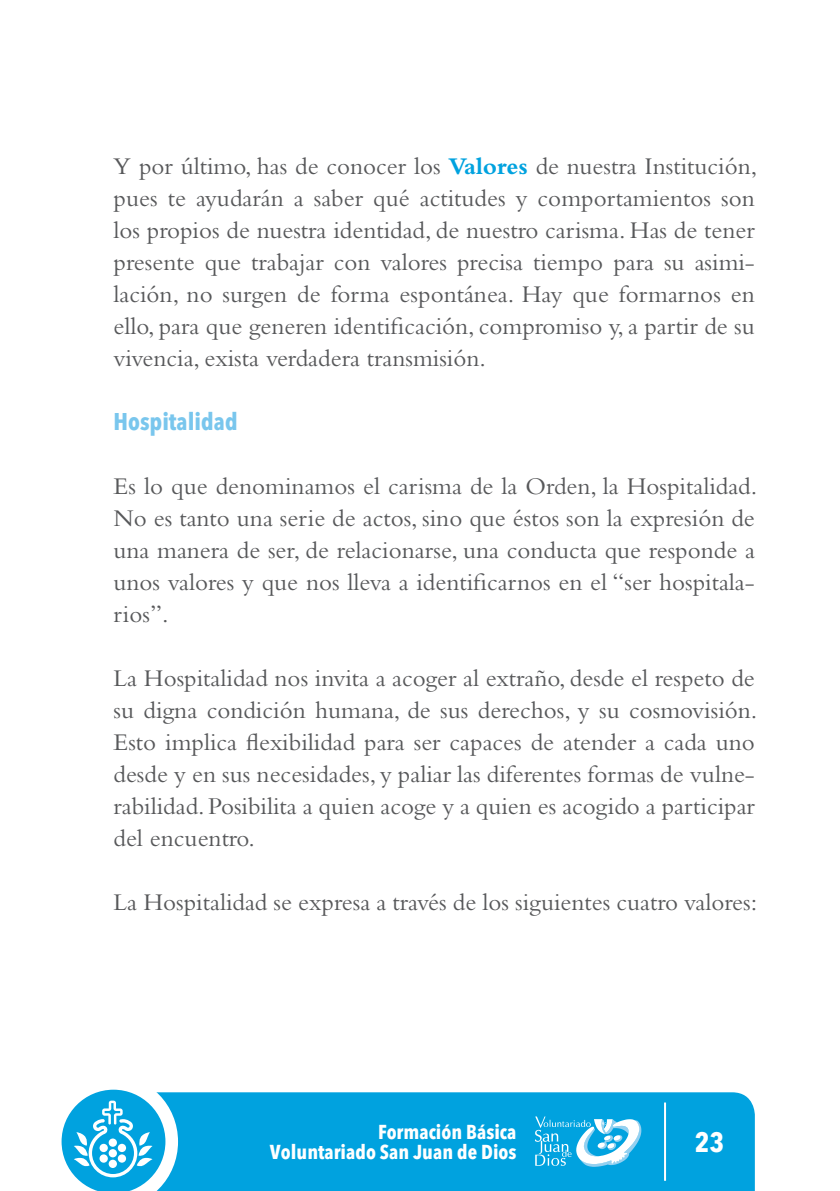
<style>
.page{position:relative;width:840px;height:1191px;background:#fff}
.page>*{position:absolute;margin:0;border:0;box-sizing:border-box;transform-origin:0 0}
.t1{font:700 condensed 27.8px "Avenir Next LT Pro";color:#fff}
.TEXTO{font:25px/32px "Bembo Std";color:#57585a;text-align:justify}
.TITULO_PEQUEÑO{font:700 condensed 24px "Avenir Next LT Pro";color:#79c6ed}
.t2{font:700 condensed 20px/20px "Avenir Next LT Pro";color:#fff;text-align:right}
.s1{font-weight:700;color:#00a2df}
</style>
<div class="page">
<div style="left:178px;top:1092px;width:576px;height:99px;background:#00a2df"></div>
<svg style="left:534px;top:1116px;width:107px;height:50px"></svg>
<hr style="left:663px;top:1102px;width:2px;height:78px;background:#fff">
<svg style="left:61px;top:1089px;width:117px;height:102px"></svg>
<p class="TEXTO" style="left:113px;top:149px;width:645px">Y por último, has de conocer los <span class="s1">Valores</span> de nuestra Institución, pues te ayudarán a saber qué actitudes y comportamientos son los propios de nuestra identidad, de nuestro carisma. Has de tener presente que trabajar con valores precisa tiempo para su asimi&shy;lación, no surgen de forma espontánea. Hay que formarnos en ello, para que generen identificación, compromiso y, a partir de su vivencia, exista verdadera transmisión.</p>
<p class="TITULO_PEQUEÑO" style="left:113px;top:407px;width:126px">Hospitalidad</p>
<p class="TEXTO" style="left:113px;top:469px;width:645px">Es lo que denominamos el carisma de la Orden, la Hospitalidad.<br>No es tanto una serie de actos, sino que éstos son la expresión de una manera de ser, de relacionarse, una conducta que responde a unos valores y que nos lleva a identificarnos en el “ser hospitala&shy;rios”.</p>
<p class="TEXTO" style="left:113px;top:661px;width:645px">La Hospitalidad nos invita a acoger al extraño, desde el respeto de su digna condición humana, de sus derechos, y su cosmovisión.<br>Esto implica flexibilidad para ser capaces de atender a cada uno desde y en sus necesidades, y paliar las diferentes formas de vulne&shy;rabilidad. Posibilita a quien acoge y a quien es acogido a participar del encuentro.</p>
<p class="TEXTO" style="left:113px;top:885px;width:645px">La Hospitalidad se expresa a través de los siguientes cuatro valores:</p>
<p class="t2" style="left:270px;top:1122px;width:248px">Formación Básica<br>Voluntariado San Juan de Dios</p>
<p class="t1" style="left:694px;top:1125px;width:31px">23</p>
</div>
